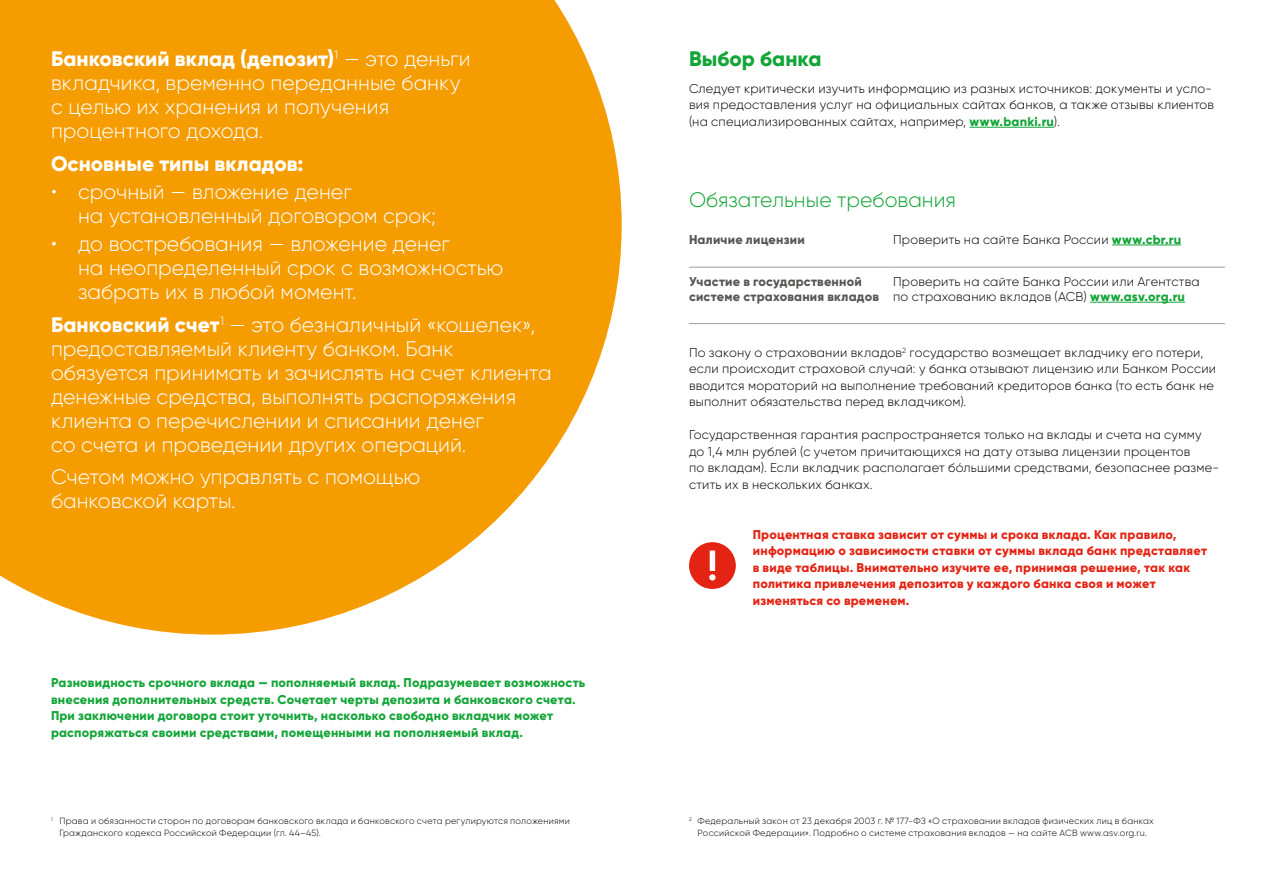
<style>
.page{position:relative;width:1276px;height:893px;background:#fff}
.page>*{position:absolute;margin:0;border:0;box-sizing:border-box;transform-origin:0 0}
.Vrez_Title{font:300 21px/24px "Gilroy";color:#fff}
.Subtitle{font:300 21px "Gilroy";color:#13a538}
.Vrez_Title-2{font:800 21px "Gilroy";color:#fff}
.t1{font:800 21px "Gilroy";letter-spacing:.005em;color:#13a538}
.Body{font:300 12.75px/16.5px "Gilroy";letter-spacing:.015em;color:#000}
.Body-2{font:800 12.75px/16.5px "Gilroy";letter-spacing:.015em;color:#13a538}
.Body-3{font:800 12.75px/16.5px "Gilroy";letter-spacing:.015em;color:#e42313}
.CheckList{font:300 12.75px/15px "Gilroy";letter-spacing:.015em;color:#000}
.CheckList-2{font:800 12.75px/15px "Gilroy";letter-spacing:.015em;color:#575756}
.Snoska{font:300 9px/12px "Gilroy";letter-spacing:.025em;color:#000}
.s1{font-weight:800}
.s2{font-weight:800;color:#13a538}
</style>
<div class="page">
<svg style="left:0;top:0;width:621px;height:635px;background:#f6a71e"></svg>
<hr style="left:969px;top:127px;width:85px;height:1px;background:#13a538">
<hr style="left:689px;top:267px;width:204px;height:1px;background:#9d9d9c">
<hr style="left:893px;top:267px;width:332px;height:1px;background:#9d9d9c">
<hr style="left:689px;top:323px;width:204px;height:1px;background:#9d9d9c">
<hr style="left:893px;top:323px;width:332px;height:1px;background:#9d9d9c">
<hr style="left:1112px;top:245px;width:69px;height:1px;background:#13a538">
<hr style="left:1090px;top:302px;width:95px;height:1px;background:#13a538">
<div style="left:689px;top:542px;width:47px;height:47px;background:#e42313;border-radius:50%"></div>
<div style="left:709px;top:550px;width:6px;height:21px;background:#fff"></div>
<div style="left:709px;top:574px;width:6px;height:7px;background:#fff;border-radius:50%"></div>
<p class="Vrez_Title" style="left:51px;top:47px;width:421px"><span class="s1">Банковский вклад (депозит)</span><sup>1</sup> — это деньги вкладчика, временно переданные банку с целью их хранения и получения процентного дохода.</p>
<p class="Vrez_Title-2" style="left:51px;top:150px;width:254px">Основные типы вкладов:</p>
<p class="Vrez_Title" style="left:78px;top:179px;width:359px;text-indent:-27px">• срочный — вложение денег<br>на установленный договором срок;</p>
<p class="Vrez_Title" style="left:78px;top:232px;width:427px;text-indent:-27px">• до востребования — вложение денег<br>на неопределенный срок с возможностью забрать их в любой момент.</p>
<p class="Vrez_Title" style="left:51px;top:312px;width:502px"><span class="s1">Банковский счет</span><sup>1</sup> — это безналичный «кошелек», предоставляемый клиенту банком. Банк обязуется принимать и зачислять на счет клиента денежные средства, выполнять распоряжения клиента о перечислении и списании денег<br>со счета и проведении других операций.</p>
<p class="Vrez_Title" style="left:51px;top:465px;width:371px">Счетом можно управлять с помощью банковской карты.</p>
<p class="Body-2" style="left:51px;top:674px;width:536px">Разновидность срочного вклада — пополняемый вклад. Подразумевает возможность внесения дополнительных средств. Сочетает черты депозита и банковского счета.<br>При заключении договора стоит уточнить, насколько свободно вкладчик может распоряжаться своими средствами, помещенными на пополняемый вклад.</p>
<p class="Snoska" style="left:60px;top:814px;width:512px;text-indent:-9px"><sup>1</sup> Права и обязанности сторон по договорам банковского вклада и банковского счета регулируются положениями<br>Гражданского кодекса Российской Федерации (гл. 44–45).</p>
<p class="t1" style="left:689px;top:45px;width:134px">Выбор банка</p>
<p class="Body" style="left:689px;top:80px;width:526px">Следует критически изучить информацию из разных источников: документы и усло&shy;вия предоставления услуг на официальных сайтах банков, а также отзывы клиентов (на специализированных сайтах, например, <span class="s2">www.banki.ru</span>).</p>
<p class="Subtitle" style="left:689px;top:186px;width:268px">Обязательные требования</p>
<p class="CheckList-2" style="left:689px;top:232px;width:117px">Наличие лицензии</p>
<p class="Body" style="left:893px;top:231px;width:289px">Проверить на сайте Банка России <span class="s2">www.cbr.ru</span></p>
<p class="CheckList-2" style="left:689px;top:274px;width:191px">Участие в государственной системе страхования вкладов</p>
<p class="CheckList" style="left:893px;top:274px;width:308px">Проверить на сайте Банка России или Агентства по страхованию вкладов (АСВ) <span class="s2">www.asv.org.ru</span></p>
<p class="Body" style="left:689px;top:344px;width:528px">По закону о страховании вкладов<sup>2</sup> государство возмещает вкладчику его потери, если происходит страховой случай: у банка отзывают лицензию или Банком России вводится мораторий на выполнение требований кредиторов банка (то есть банк не выполнит обязательства перед вкладчиком).</p>
<p class="Body" style="left:689px;top:427px;width:532px">Государственная гарантия распространяется только на вклады и счета на сумму до 1,4 млн рублей (с учетом причитающихся на дату отзыва лицензии процентов<br>по вкладам). Если вкладчик располагает бóльшими средствами, безопаснее разме&shy;стить их в нескольких банках.</p>
<p class="Body-3" style="left:753px;top:526px;width:456px">Процентная ставка зависит от суммы и срока вклада. Как правило, информацию о зависимости ставки от суммы вклада банк представляет в виде таблицы. Внимательно изучите ее, принимая решение, так как политика привлечения депозитов у каждого банка своя и может изменяться со временем.</p>
<p class="Snoska" style="left:689px;top:814px;width:466px;text-align:center"><sup>2</sup> Федеральный закон от 23 декабря 2003 г. № 177-ФЗ «О страховании вкладов физических лиц в банках<br>Российской Федерации». Подробно о системе страхования вкладов — на сайте АСВ www.asv.org.ru.</p>
</div>
